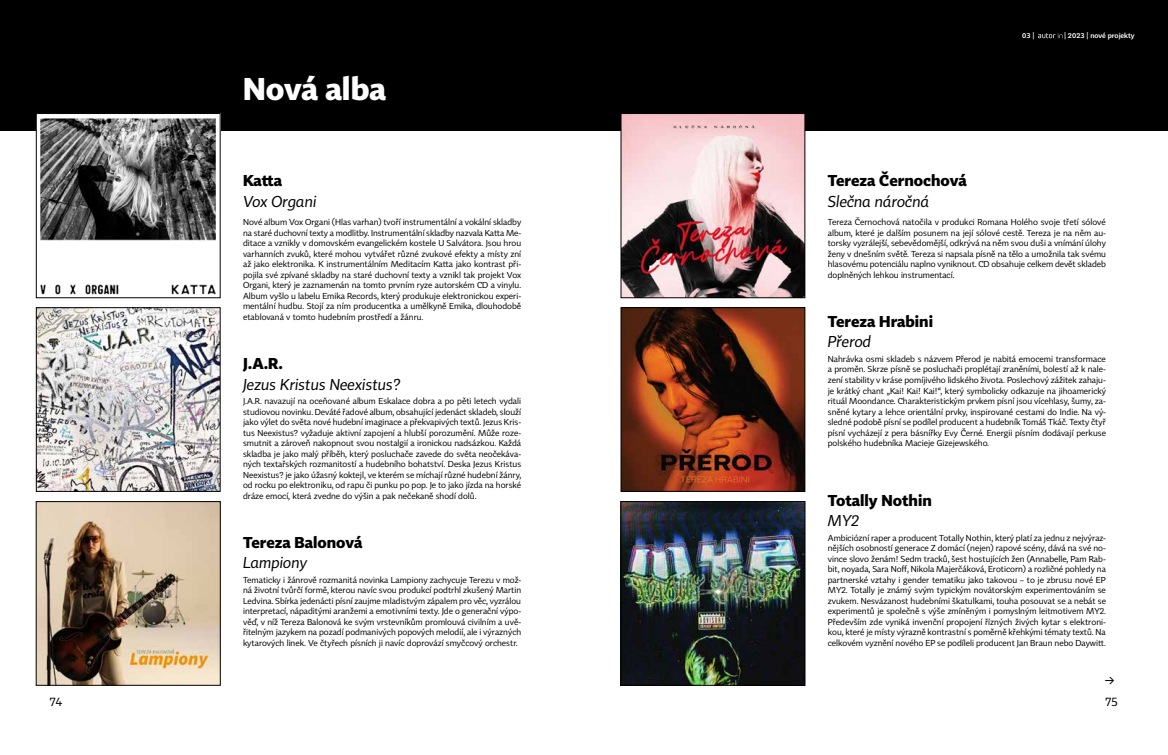
<style>
.page{position:relative;width:1168px;height:755px;background:#fff}
.page>*{position:absolute;margin:0;border:0;box-sizing:border-box;transform-origin:0 0}
.t1{font:700 31px "Tabac Sans";color:#fff}
.t2{font:700 15.5px "Tabac Sans";color:#000}
.t3{font:italic 15.5px "Tabac Sans";color:#000}
.t4{font:12.5px "Tabac Sans";color:#000}
.t5{font:12px "Tabac Sans";color:#000}
.t6{font:8.5px/10.5px "Tabac Sans";color:#000;text-align:justify}
.t7{font:600 7px "Tabac Sans";color:#fff}
</style>
<div class="page">
<div style="left:584px;top:0;width:584px;height:130px;background:#000"></div>
<svg style="left:1038px;top:33px;width:24px;height:5px"></svg>
<img style="left:623px;top:503px;width:180px;height:180px">
<div style="left:621px;top:501px;width:184px;height:184px;border:1px solid #000"></div>
<img style="left:623px;top:309px;width:180px;height:180px">
<div style="left:621px;top:307px;width:184px;height:184px;border:1px solid #000"></div>
<img style="left:623px;top:115px;width:180px;height:181px">
<div style="left:621px;top:113px;width:184px;height:185px;border:1px solid #000"></div>
<div style="left:0;top:0;width:584px;height:130px;background:#000"></div>
<img style="left:38px;top:503px;width:180px;height:180px">
<img style="left:38px;top:309px;width:180px;height:180px">
<div style="left:36px;top:307px;width:184px;height:184px;border:1px solid #000"></div>
<img style="left:38px;top:115px;width:180px;height:180px">
<div style="left:36px;top:113px;width:184px;height:185px;border:1px solid #000"></div>
<h3 class="t5" style="left:50px;top:693px;width:14px">74</h3>
<h1 class="t1" style="left:243px;top:69px;width:145px">Nová alba</h1>
<h2 class="t2" style="left:243px;top:171px;width:41px">Katta</h2>
<h2 class="t3" style="left:243px;top:191px;width:75px">Vox Organi</h2>
<p class="t6" style="left:243px;top:217px;width:280px">Nové album Vox Organi (Hlas varhan) tvoří instrumentální a vokální skladby na staré duchovní texty a modlitby. Instrumentální skladby nazvala Katta Me&shy;ditace a vznikly v domovském evangelickém kostele U Salvátora. Jsou hrou varhanních zvuků, které mohou vytvářet různé zvukové efekty a místy zní až jako elektronika. K instrumentálním Meditacím Katta jako kontrast při&shy;pojila své zpívané skladby na staré duchovní texty a vznikl tak projekt Vox Organi, který je zaznamenán na tomto prvním ryze autorském CD a vinylu.<br>Album vyšlo u labelu Emika Records, který produkuje elektronickou experi&shy;mentální hudbu. Stojí za ním producentka a umělkyně Emika, dlouhodobě etablovaná v tomto hudebním prostředí a žánru.</p>
<h2 class="t2" style="left:243px;top:353px;width:41px">J.A.R.</h2>
<h2 class="t3" style="left:243px;top:374px;width:159px">Jezus Kristus Neexistus?</h2>
<p class="t6" style="left:243px;top:395px;width:280px">J.A.R. navazují na oceňované album Eskalace dobra a po pěti letech vydali studiovou novinku. Deváté řadové album, obsahující jedenáct skladeb, slouží jako výlet do světa nové hudební imaginace a překvapivých textů. Jezus Kris&shy;tus Neexistus? vyžaduje aktivní zapojení a hlubší porozumění. Může roze&shy;smutnit a zároveň nakopnout svou nostalgií a ironickou nadsázkou. Každá skladba je jako malý příběh, který posluchače zavede do světa neočekáva&shy;ných textařských rozmanitostí a hudebního bohatství. Deska Jezus Kristus Neexistus? je jako úžasný koktejl, ve kterém se míchají různé hudební žánry, od rocku po elektroniku, od rapu či punku po pop. Je to jako jízda na horské dráze emocí, která zvedne do výšin a pak nečekaně shodí dolů.</p>
<h2 class="t2" style="left:243px;top:532px;width:121px">Tereza Balonová</h2>
<h2 class="t3" style="left:243px;top:553px;width:66px">Lampiony</h2>
<p class="t6" style="left:243px;top:574px;width:280px">Tematicky i žánrově rozmanitá novinka Lampiony zachycuje Terezu v mož&shy;ná životní tvůrčí formě, kterou navíc svou produkcí podtrhl zkušený Martin Ledvina. Sbírka jedenácti písní zaujme mladistvým zápalem pro věc, vyzrálou interpretací, nápaditými aranžemi a emotivními texty. Jde o generační výpo&shy;věď, v níž Tereza Balonová ke svým vrstevníkům promlouvá civilním a uvě&shy;řitelným jazykem na pozadí podmanivých popových melodií, ale i výrazných kytarových linek. Ve čtyřech písních ji navíc doprovází smyčcový orchestr.</p>
<p class="t7" style="left:1022px;top:31px;width:14px">03 |</p>
<p class="t7" style="left:1064px;top:31px;width:72px">| 2023 | nové projekty</p>
<h2 class="t2" style="left:828px;top:171px;width:140px">Tereza Černochová</h2>
<h2 class="t3" style="left:828px;top:191px;width:103px">Slečna náročná</h2>
<p class="t6" style="left:828px;top:217px;width:280px">Tereza Černochová natočila v produkci Romana Holého svoje třetí sólové album, které je dalším posunem na její sólové cestě. Tereza je na něm au&shy;torsky vyzrálejší, sebevědomější, odkrývá na něm svou duši a vnímání úlohy ženy v dnešním světě. Tereza si napsala písně na tělo a umožnila tak svému hlasovému potenciálu naplno vyniknout. CD obsahuje celkem devět skladeb doplněných lehkou instrumentací.</p>
<h2 class="t2" style="left:828px;top:311px;width:107px">Tereza Hrabini</h2>
<h2 class="t3" style="left:828px;top:332px;width:45px">Přerod</h2>
<p class="t6" style="left:828px;top:353px;width:280px">Nahrávka osmi skladeb s názvem Přerod je nabitá emocemi transformace a proměn. Skrze písně se posluchači proplétají zraněními, bolestí až k nale&shy;zení stability v kráse pomíjivého lidského života. Poslechový zážitek zahaju&shy;je krátký chant „Kai! Kai! Kai!“, který symbolicky odkazuje na jihoamerický rituál Moondance. Charakteristickým prvkem písní jsou vícehlasy, šumy, za&shy;sněné kytary a lehce orientální prvky, inspirované cestami do Indie. Na vý&shy;sledné podobě písní se podílel producent a hudebník Tomáš Tkáč. Texty čtyř písní vycházejí z pera básnířky Evy Černé. Energii písním dodávají perkuse polského hudebníka Macieje Gizejewského.</p>
<h2 class="t2" style="left:828px;top:490px;width:106px">Totally Nothin</h2>
<h2 class="t3" style="left:828px;top:511px;width:33px">MY2</h2>
<p class="t6" style="left:828px;top:532px;width:280px">Ambiciózní raper a producent Totally Nothin, který platí za jednu z nejvýraz&shy;nějších osobností generace Z domácí (nejen) rapové scény, dává na své no&shy;vince slovo ženám! Sedm tracků, šest hostujících žen (Annabelle, Pam Rab&shy;bit, noyada, Sara Noff, Nikola Majerčáková, Eroticorn) a rozličné pohledy na partnerské vztahy i gender tematiku jako takovou – to je zbrusu nové EP MY2. Totally je známý svým typickým novátorským experimentováním se zvukem. Nesvázanost hudebními škatulkami, touha posouvat se a nebát se experimentů je společně s výše zmíněným i pomyslným leitmotivem MY2.<br>Především zde vyniká invenční propojení řízných živých kytar s elektroni&shy;kou, které je místy výrazně kontrastní s poměrně křehkými tématy textů. Na celkovém vyznění nového EP se podíleli producent Jan Braun nebo Daywitt.</p>
<h3 class="t4" style="left:1105px;top:673px;width:11px">→</h3>
<h3 class="t5" style="left:1106px;top:693px;width:14px">75</h3>
</div>
